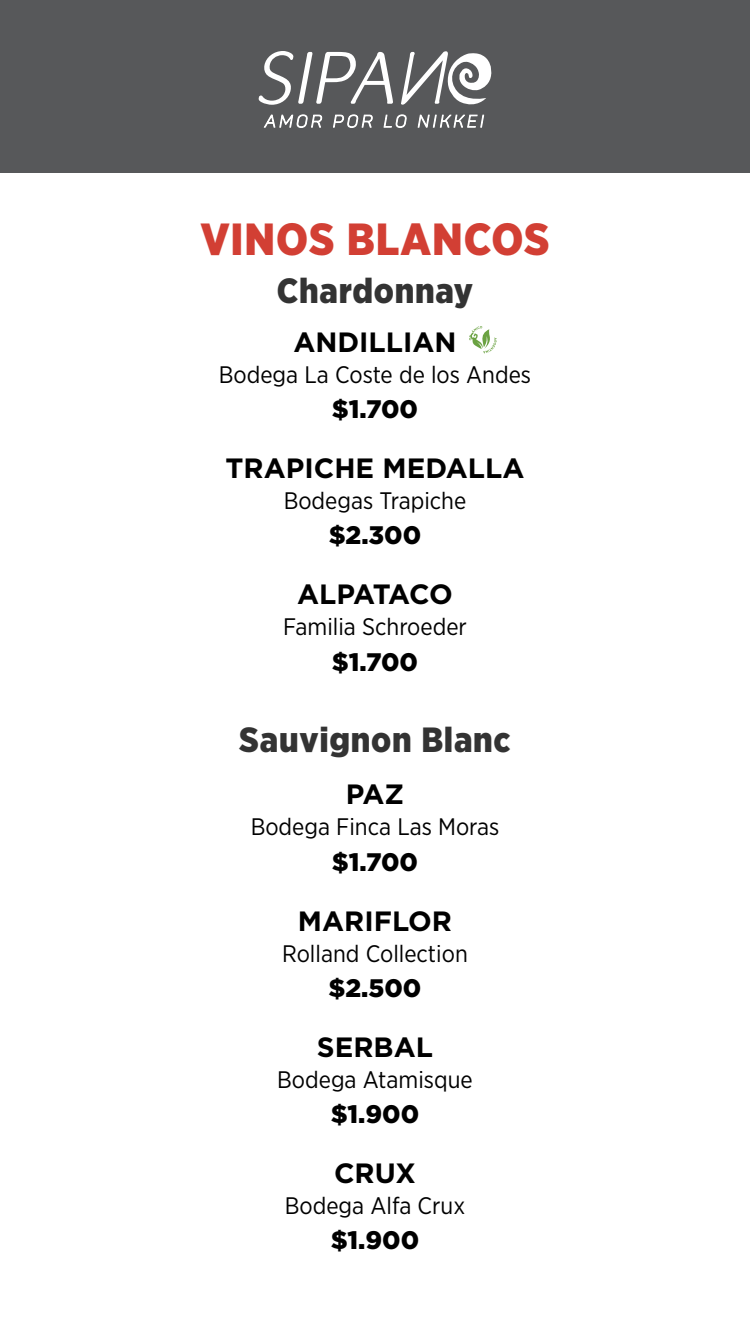
<style>
.page{position:relative;width:750px;height:1334px;background:#fff}
.page>*{position:absolute;margin:0;border:0;box-sizing:border-box;transform-origin:0 0}
.t1{font:900 45px "Gotham Narrow";letter-spacing:.02em;color:#d23f34}
.t2{font:900 35px "Gotham Narrow";letter-spacing:.02em;color:#333}
.t3{font:700 27.9px "Gotham";color:#000}
.t4{font:700 27.9px "Gotham";letter-spacing:-.045em;color:#000}
.t5{font:900 25.3px "Gotham";color:#000}
.t6{font:23.9px "Gotham Narrow";color:#000}
</style>
<div class="page">
<div style="left:0;top:0;width:750px;height:172px;background:#57585a"></div>
<svg style="left:258px;top:51px;width:234px;height:77px"></svg>
<svg style="left:469px;top:326px;width:28px;height:27px"></svg>
<p class="t1" style="left:200px;top:209px;width:351px">VINOS BLANCOS</p>
<p class="t2" style="left:277px;top:268px;width:198px">Chardonnay</p>
<p class="t3" style="left:293px;top:323px;width:165px">ANDILLIAN</p>
<p class="t6" style="left:219px;top:360px;width:314px">Bodega La Coste de los Andes</p>
<p class="t5" style="left:332px;top:392px;width:88px">$1.700</p>
<p class="t3" style="left:226px;top:450px;width:300px">TRAPICHE MEDALLA</p>
<p class="t6" style="left:284px;top:486px;width:184px">Bodegas Trapiche</p>
<p class="t5" style="left:329px;top:518px;width:94px">$2.300</p>
<p class="t4" style="left:297px;top:576px;width:157px">ALPATACO</p>
<p class="t6" style="left:283px;top:612px;width:185px">Familia Schroeder</p>
<p class="t5" style="left:332px;top:644px;width:88px">$1.700</p>
<p class="t2" style="left:239px;top:717px;width:273px">Sauvignon Blanc</p>
<p class="t3" style="left:346px;top:776px;width:60px">PAZ</p>
<p class="t6" style="left:251px;top:812px;width:250px">Bodega Finca Las Moras</p>
<p class="t5" style="left:332px;top:844px;width:88px">$1.700</p>
<p class="t3" style="left:298px;top:902px;width:156px">MARIFLOR</p>
<p class="t6" style="left:282px;top:938px;width:187px">Rolland Collection</p>
<p class="t5" style="left:329px;top:971px;width:94px">$2.500</p>
<p class="t3" style="left:317px;top:1029px;width:118px">SERBAL</p>
<p class="t6" style="left:277px;top:1065px;width:197px">Bodega Atamisque</p>
<p class="t5" style="left:331px;top:1097px;width:90px">$1.900</p>
<p class="t3" style="left:334px;top:1155px;width:83px">CRUX</p>
<p class="t6" style="left:285px;top:1191px;width:182px">Bodega Alfa Crux</p>
<p class="t5" style="left:331px;top:1223px;width:90px">$1.900</p>
</div>
